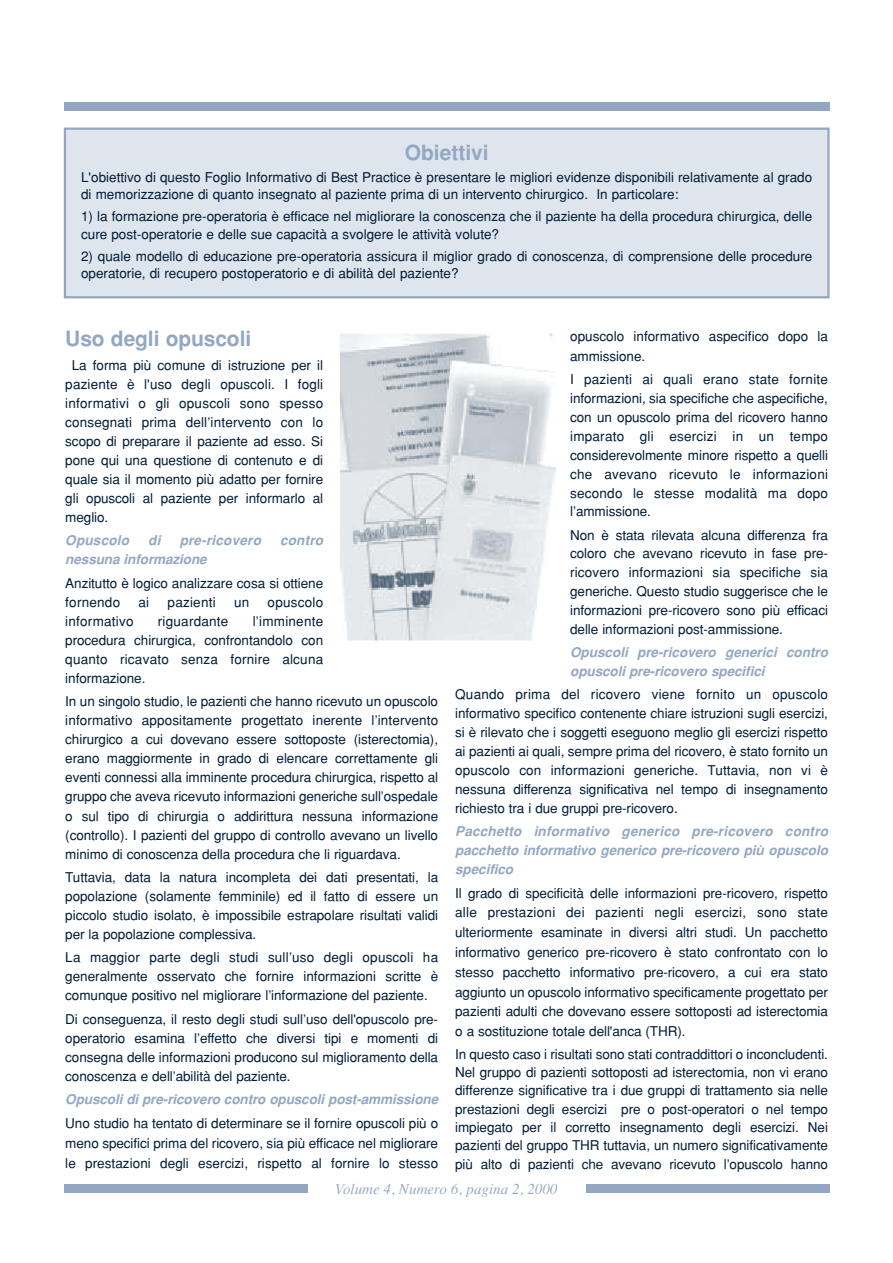
<style>
.page{position:relative;width:893px;height:1263px;background:#fff}
.page>*{position:absolute;margin:0;border:0;box-sizing:border-box;transform-origin:0 0}
.t1{font:700 21px "Helvetica";letter-spacing:-.005em;color:#94a7c2}
.t2{font:italic 15px "Times";color:#94a7c2}
.t3{font:13.5px/19px "Helvetica";color:#001c37;text-align:justify}
.t4{font:italic 700 13.5px/18.9px "Helvetica";letter-spacing:-.005em;color:#94a7c2}
.t5{font:italic 700 13.5px "Helvetica";letter-spacing:.015em;color:#94a7c2}
</style>
<div class="page">
<div style="left:64px;top:1184px;width:244px;height:9px;background:#94a7c2"></div>
<div style="left:585px;top:1184px;width:244px;height:9px;background:#94a7c2"></div>
<div style="left:64px;top:102px;width:765px;height:9px;background:#94a7c2"></div>
<div style="left:65px;top:129px;width:763px;height:168px;background:#dfe5ed"></div>
<div style="left:64px;top:128px;width:765px;height:170px;border:2px solid #94a7c2"></div>
<img style="left:340px;top:333px;width:216px;height:308px">
<h1 class="t1" style="left:404px;top:145px;width:85px">Obiettivi</h1>
<p class="t3" style="left:81px;top:170px;width:732px;line-height:17.5px">L'obiettivo di questo Foglio Informativo di Best Practice è presentare le migliori evidenze disponibili relativamente al grado di memorizzazione di quanto insegnato al paziente prima di un intervento chirurgico. In particolare:</p>
<p class="t3" style="left:81px;top:209px;width:732px;line-height:17.5px">1) la formazione pre-operatoria è efficace nel migliorare la conoscenza che il paziente ha della procedura chirurgica, delle cure post-operatorie e delle sue capacità a svolgere le attività volute?</p>
<p class="t3" style="left:81px;top:248px;width:732px;line-height:17.5px">2) quale modello di educazione pre-operatoria assicura il miglior grado di conoscenza, di comprensione delle procedure operatorie, di recupero postoperatorio e di abilità del paziente?</p>
<p class="t3" style="left:570px;top:327px;width:259px;line-height:20.1px">opuscolo informativo aspecifico dopo la ammissione.</p>
<p class="t3" style="left:570px;top:371px;width:259px">I pazienti ai quali erano state fornite informazioni, sia specifiche che aspecifiche, con un opuscolo prima del ricovero hanno imparato gli esercizi in un tempo considerevolmente minore rispetto a quelli che avevano ricevuto le informazioni secondo le stesse modalità ma dopo l’ammissione.</p>
<p class="t3" style="left:570px;top:527px;width:259px">Non è stata rilevata alcuna differenza fra coloro che avevano ricevuto in fase pre&shy;ricovero informazioni sia specifiche sia generiche. Questo studio suggerisce che le informazioni pre-ricovero sono più efficaci delle informazioni post-ammissione.</p>
<p class="t4" style="left:570px;top:644px;width:259px">Opuscoli pre-ricovero generici contro opuscoli pre-ricovero specifici</p>
<p class="t3" style="left:455px;top:686px;width:374px">Quando prima del ricovero viene fornito un opuscolo informativo specifico contenente chiare istruzioni sugli esercizi, si è rilevato che i soggetti eseguono meglio gli esercizi rispetto ai pazienti ai quali, sempre prima del ricovero, è stato fornito un opuscolo con informazioni generiche. Tuttavia, non vi è nessuna differenza significativa nel tempo di insegnamento richiesto tra i due gruppi pre-ricovero.</p>
<p class="t4" style="left:455px;top:823px;width:374px;text-align:justify">Pacchetto informativo generico pre-ricovero contro pacchetto informativo generico pre-ricovero più opuscolo specifico</p>
<p class="t3" style="left:455px;top:884px;width:374px;line-height:19.8px">Il grado di specificità delle informazioni pre-ricovero, rispetto alle prestazioni dei pazienti negli esercizi, sono state ulteriormente esaminate in diversi altri studi. Un pacchetto informativo generico pre-ricovero è stato confrontato con lo stesso pacchetto informativo pre-ricovero, a cui era stato aggiunto un opuscolo informativo specificamente progettato per pazienti adulti che dovevano essere sottoposti ad isterectomia o a sostituzione totale dell'anca (THR).</p>
<p class="t3" style="left:455px;top:1046px;width:374px;line-height:18.3px">In questo caso i risultati sono stati contraddittori o inconcludenti.<br>Nel gruppo di pazienti sottoposti ad isterectomia, non vi erano differenze significative tra i due gruppi di trattamento sia nelle prestazioni degli esercizi pre o post-operatori o nel tempo impiegato per il corretto insegnamento degli esercizi. Nei pazienti del gruppo THR tuttavia, un numero significativamente più alto di pazienti che avevano ricevuto l’opuscolo hanno</p>
<p class="t2" style="left:335px;top:1183px;width:224px">Volume 4, Numero 6, pagina 2, 2000</p>
<h1 class="t1" style="left:65px;top:331px;width:187px">Uso degli opuscoli</h1>
<p class="t3" style="left:65px;top:357px;width:259px;text-indent:6px">La forma più comune di istruzione per il paziente è l'uso degli opuscoli. I fogli informativi o gli opuscoli sono spesso consegnati prima dell’intervento con lo scopo di preparare il paziente ad esso. Si pone qui una questione di contenuto e di quale sia il momento più adatto per fornire gli opuscoli al paziente per informarlo al meglio.</p>
<p class="t5" style="left:65px;top:536px;width:65px">Opuscolo</p>
<p class="t4" style="left:148px;top:532px;width:14px">di</p>
<p class="t5" style="left:180px;top:536px;width:83px">pre-ricovero</p>
<p class="t4" style="left:280px;top:532px;width:45px">contro</p>
<p class="t4" style="left:65px;top:551px;width:143px">nessuna informazione</p>
<p class="t3" style="left:65px;top:575px;width:259px">Anzitutto è logico analizzare cosa si ottiene fornendo</p>
<p class="t3" style="left:138px;top:594px;width:12px">ai</p>
<p class="t3" style="left:168px;top:594px;width:50px">pazienti</p>
<p class="t3" style="left:234px;top:594px;width:17px">un</p>
<p class="t3" style="left:267px;top:594px;width:57px">opuscolo</p>
<p class="t3" style="left:65px;top:613px;width:70px">informativo</p>
<p class="t3" style="left:158px;top:613px;width:72px">riguardante</p>
<p class="t3" style="left:65px;top:613px;width:259px;text-indent:187px">l’imminente procedura chirurgica, confrontandolo con quanto ricavato senza fornire alcuna informazione.</p>
<p class="t3" style="left:65px;top:693px;width:374px">In un singolo studio, le pazienti che hanno ricevuto un opuscolo informativo appositamente progettato inerente l’intervento chirurgico a cui dovevano essere sottoposte (isterectomia), erano maggiormente in grado di elencare correttamente gli eventi connessi alla imminente procedura chirurgica, rispetto al gruppo che aveva ricevuto informazioni generiche sull’ospedale o sul tipo di chirurgia o addirittura nessuna informazione (controllo). I pazienti del gruppo di controllo avevano un livello minimo di conoscenza della procedura che li riguardava.</p>
<p class="t3" style="left:65px;top:869px;width:374px">Tuttavia, data la natura incompleta dei dati presentati, la popolazione (solamente femminile) ed il fatto di essere un piccolo studio isolato, è impossibile estrapolare risultati validi per la popolazione complessiva.</p>
<p class="t3" style="left:65px;top:949px;width:374px">La maggior parte degli studi sull’uso degli opuscoli ha generalmente osservato che fornire informazioni scritte è comunque positivo nel migliorare l’informazione del paziente.</p>
<p class="t3" style="left:65px;top:1011px;width:374px">Di conseguenza, il resto degli studi sull’uso dell'opuscolo pre&shy;operatorio esamina l’effetto che diversi tipi e momenti di consegna delle informazioni producono sul miglioramento della conoscenza e dell’abilità del paziente.</p>
<p class="t4" style="left:65px;top:1091px;width:374px">Opuscoli di pre-ricovero contro opuscoli post-ammissione</p>
<p class="t3" style="left:65px;top:1115px;width:374px;line-height:20.1px">Uno studio ha tentato di determinare se il fornire opuscoli più o meno specifici prima del ricovero, sia più efficace nel migliorare le prestazioni degli esercizi, rispetto al fornire lo stesso</p>
</div>
